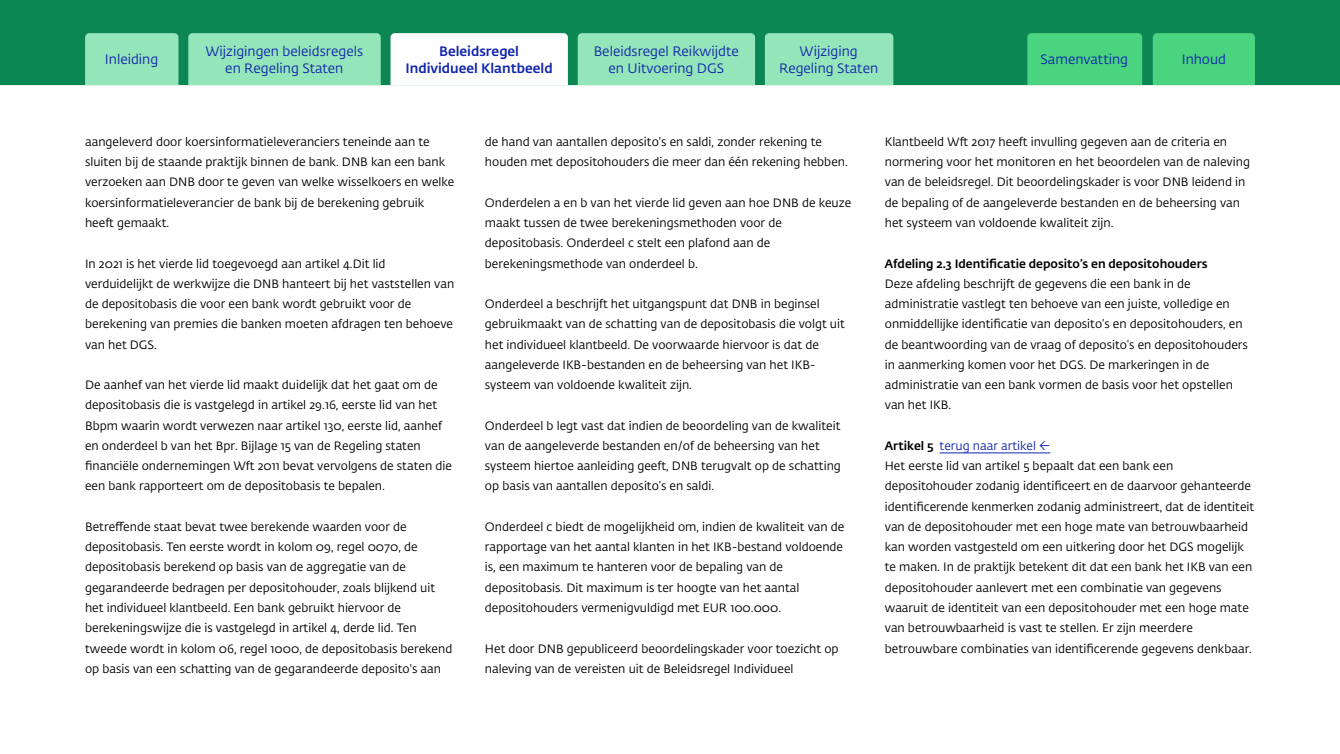
<style>
.page{position:relative;width:1340px;height:754px;background:#fff}
.page>*{position:absolute;margin:0;border:0;box-sizing:border-box;transform-origin:0 0}
.t1{font:13.5px/16.5px "DNB Fedra";color:#1226aa;text-align:center}
.t2{font:500 13.5px/16.5px "DNB Fedra";color:#1226aa;text-align:center}
.P_Broodtekst{font:12px/20.2px "DNB Fedra";color:#000}
.H4_Alineakop{font:500 12px "DNB Fedra";color:#000}
.H4_Alineakop-2{font:12px "DNB Fedra";color:#1226aa}
.s1{font-weight:500;color:#000}
</style>
<div class="page">
<div style="left:0;top:0;width:1339px;height:85px;background:#0c8754"></div>
<div style="left:1027px;top:33px;width:115px;height:52px;background:#4ad480"></div>
<div style="left:1152px;top:33px;width:102px;height:52px;background:#4ad480"></div>
<div style="left:188px;top:33px;width:193px;height:52px;background:#94e5ba"></div>
<svg style="left:390px;top:33px;width:178px;height:52px"></svg>
<div style="left:577px;top:33px;width:178px;height:52px;background:#94e5ba"></div>
<div style="left:765px;top:33px;width:128px;height:52px;background:#94e5ba"></div>
<div style="left:85px;top:33px;width:93px;height:52px;background:#94e5ba"></div>
<hr style="left:939px;top:452px;width:111px;height:1px;background:#1226aa">
<p class="t1" style="left:105px;top:52px;width:55px">Inleiding</p>
<p class="t1" style="left:205px;top:43px;width:159px">Wijzigingen beleidsregels en Regeling Staten</p>
<p class="t2" style="left:405px;top:43px;width:149px">Beleidsregel<br>Individueel Klantbeeld</p>
<p class="t1" style="left:593px;top:43px;width:147px">Beleidsregel Reikwijdte en Uitvoering DGS</p>
<p class="t1" style="left:779px;top:43px;width:101px">Wijziging<br>Regeling Staten</p>
<p class="t1" style="left:1040px;top:52px;width:89px">Samenvatting</p>
<p class="t1" style="left:1181px;top:52px;width:46px">Inhoud</p>
<p class="P_Broodtekst" style="left:85px;top:132px;width:371px">aangeleverd door koersinformatieleveranciers teneinde aan te sluiten bij de staande praktijk binnen de bank. DNB kan een bank verzoeken aan DNB door te geven van welke wisselkoers en welke koersinformatieleverancier de bank bij de berekening gebruik heeft gemaakt.</p>
<p class="P_Broodtekst" style="left:85px;top:253px;width:370px">In 2021 is het vierde lid toegevoegd aan artikel 4.Dit lid verduidelijkt de werkwijze die DNB hanteert bij het vaststellen van de depositobasis die voor een bank wordt gebruikt voor de berekening van premies die banken moeten afdragen ten behoeve van het DGS.</p>
<p class="P_Broodtekst" style="left:85px;top:375px;width:368px">De aanhef van het vierde lid maakt duidelijk dat het gaat om de depositobasis die is vastgelegd in artikel 29.16, eerste lid van het Bbpm waarin wordt verwezen naar artikel 130, eerste lid, aanhef en onderdeel b van het Bpr. Bijlage 15 van de Regeling staten financiële ondernemingen Wft 2011 bevat vervolgens de staten die een bank rapporteert om de depositobasis te bepalen.</p>
<p class="P_Broodtekst" style="left:85px;top:516px;width:369px">Betreffende staat bevat twee berekende waarden voor de depositobasis. Ten eerste wordt in kolom 09, regel 0070, de depositobasis berekend op basis van de aggregatie van de gegarandeerde bedragen per depositohouder, zoals blijkend uit het individueel klantbeeld. Een bank gebruikt hiervoor de berekeningswijze die is vastgelegd in artikel 4, derde lid. Ten tweede wordt in kolom 06, regel 1000, de depositobasis berekend op basis van een schatting van de gegarandeerde deposito's aan</p>
<p class="P_Broodtekst" style="left:485px;top:132px;width:364px">de hand van aantallen deposito's en saldi, zonder rekening te houden met depositohouders die meer dan één rekening hebben.</p>
<p class="P_Broodtekst" style="left:485px;top:192px;width:368px">Onderdelen a en b van het vierde lid geven aan hoe DNB de keuze maakt tussen de twee berekeningsmethoden voor de depositobasis. Onderdeel c stelt een plafond aan de berekeningsmethode van onderdeel b.</p>
<p class="P_Broodtekst" style="left:485px;top:294px;width:361px">Onderdeel a beschrijft het uitgangspunt dat DNB in beginsel gebruikmaakt van de schatting van de depositobasis die volgt uit het individueel klantbeeld. De voorwaarde hiervoor is dat de aangeleverde IKB-bestanden en de beheersing van het IKB&shy;systeem van voldoende kwaliteit zijn.</p>
<p class="P_Broodtekst" style="left:485px;top:415px;width:357px">Onderdeel b legt vast dat indien de beoordeling van de kwaliteit van de aangeleverde bestanden en/of de beheersing van het systeem hiertoe aanleiding geeft, DNB terugvalt op de schatting op basis van aantallen deposito’s en saldi.</p>
<p class="P_Broodtekst" style="left:485px;top:516px;width:361px">Onderdeel c biedt de mogelijkheid om, indien de kwaliteit van de rapportage van het aantal klanten in het IKB-bestand voldoende is, een maximum te hanteren voor de bepaling van de depositobasis. Dit maximum is ter hoogte van het aantal depositohouders vermenigvuldigd met EUR 100.000.</p>
<p class="P_Broodtekst" style="left:485px;top:638px;width:355px">Het door DNB gepubliceerd beoordelingskader voor toezicht op naleving van de vereisten uit de Beleidsregel Individueel</p>
<p class="P_Broodtekst" style="left:884px;top:132px;width:367px">Klantbeeld Wft 2017 heeft invulling gegeven aan de criteria en normering voor het monitoren en het beoordelen van de naleving van de beleidsregel. Dit beoordelingskader is voor DNB leidend in de bepaling of de aangeleverde bestanden en de beheersing van het systeem van voldoende kwaliteit zijn.</p>
<h4 class="H4_Alineakop" style="left:884px;top:256px;width:324px">Afdeling 2.3 Identificatie deposito’s en depositohouders</h4>
<p class="P_Broodtekst" style="left:884px;top:273px;width:364px">Deze afdeling beschrijft de gegevens die een bank in de administratie vastlegt ten behoeve van een juiste, volledige en onmiddellijke identificatie van deposito’s en depositohouders, en de beantwoording van de vraag of deposito’s en depositohouders in aanmerking komen voor het DGS. De markeringen in de administratie van een bank vormen de basis voor het opstellen van het IKB.</p>
<h4 class="H4_Alineakop-2" style="left:884px;top:438px;width:153px"><span class="s1">Artikel 5</span> terug naar artikel</h4>
<p class="P_Broodtekst" style="left:884px;top:456px;width:371px">Het eerste lid van artikel 5 bepaalt dat een bank een depositohouder zodanig identificeert en de daarvoor gehanteerde identificerende kenmerken zodanig administreert, dat de identiteit van de depositohouder met een hoge mate van betrouwbaarheid kan worden vastgesteld om een uitkering door het DGS mogelijk te maken. In de praktijk betekent dit dat een bank het IKB van een depositohouder aanlevert met een combinatie van gegevens waaruit de identiteit van een depositohouder met een hoge mate van betrouwbaarheid is vast te stellen. Er zijn meerdere betrouwbare combinaties van identificerende gegevens denkbaar.</p>
</div>
